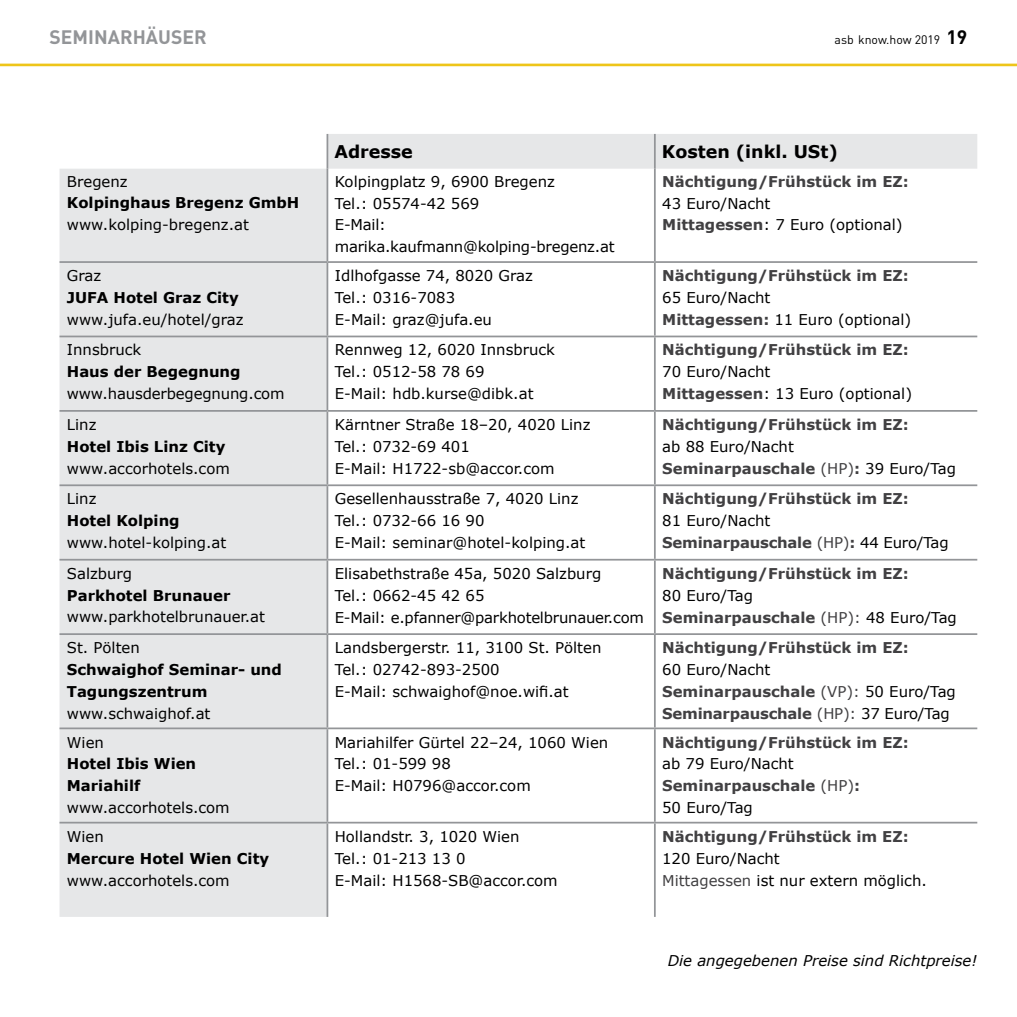
<style>
.page{position:relative;width:1017px;height:1017px;background:#fff}
.page>*{position:absolute;margin:0;border:0;box-sizing:border-box;transform-origin:0 0}
.t1{font:700 19.25px "DINOT";color:#939598}
.t2{font:700 17.5px "Verdana";color:#000}
.t3{font:14.88px/21.9px "Verdana";color:#000}
.t4{font:700 14.88px "Verdana";color:#414042}
.t5{font:700 14.88px/21.9px "Verdana";color:#000}
.t6{font:italic 14.88px "Verdana";color:#000}
.t7{font:12.25px "DINOT";color:#000}
.s1{font-weight:700;font-size:19.25px}
.s2{font-weight:700;color:#414042}
.s3{color:#414042}
</style>
<div class="page">
<hr style="left:0;top:64px;width:1017px;height:2px;background:#eec51a">
<div style="left:328px;top:134px;width:649px;height:35px;background:#e6e7e8"></div>
<div style="left:60px;top:169px;width:267px;height:748px;background:#e6e7e8"></div>
<hr style="left:327px;top:169px;width:1px;height:92px;background:#939598">
<hr style="left:654px;top:169px;width:2px;height:92px;background:#939598">
<hr style="left:60px;top:261px;width:267px;height:2px;background:#939598">
<hr style="left:327px;top:261px;width:328px;height:2px;background:#939598">
<hr style="left:327px;top:263px;width:1px;height:73px;background:#939598">
<hr style="left:655px;top:261px;width:322px;height:2px;background:#939598">
<hr style="left:654px;top:263px;width:2px;height:73px;background:#939598">
<hr style="left:60px;top:336px;width:267px;height:1px;background:#939598">
<hr style="left:327px;top:336px;width:328px;height:1px;background:#939598">
<hr style="left:327px;top:337px;width:1px;height:73px;background:#939598">
<hr style="left:655px;top:336px;width:322px;height:1px;background:#939598">
<hr style="left:654px;top:337px;width:2px;height:73px;background:#939598">
<hr style="left:60px;top:410px;width:267px;height:2px;background:#939598">
<hr style="left:327px;top:410px;width:328px;height:2px;background:#939598">
<hr style="left:327px;top:412px;width:1px;height:72px;background:#939598">
<hr style="left:655px;top:410px;width:322px;height:2px;background:#939598">
<hr style="left:654px;top:412px;width:2px;height:72px;background:#939598">
<hr style="left:60px;top:484px;width:267px;height:2px;background:#939598">
<hr style="left:327px;top:484px;width:328px;height:2px;background:#939598">
<hr style="left:327px;top:486px;width:1px;height:73px;background:#939598">
<hr style="left:655px;top:484px;width:322px;height:2px;background:#939598">
<hr style="left:654px;top:486px;width:2px;height:73px;background:#939598">
<hr style="left:60px;top:559px;width:267px;height:2px;background:#939598">
<hr style="left:327px;top:559px;width:328px;height:2px;background:#939598">
<hr style="left:327px;top:561px;width:1px;height:72px;background:#939598">
<hr style="left:655px;top:559px;width:322px;height:2px;background:#939598">
<hr style="left:654px;top:561px;width:2px;height:72px;background:#939598">
<hr style="left:60px;top:633px;width:267px;height:2px;background:#939598">
<hr style="left:327px;top:633px;width:328px;height:2px;background:#939598">
<hr style="left:327px;top:635px;width:1px;height:92px;background:#939598">
<hr style="left:655px;top:633px;width:322px;height:2px;background:#939598">
<hr style="left:654px;top:635px;width:2px;height:92px;background:#939598">
<hr style="left:60px;top:727px;width:267px;height:2px;background:#939598">
<hr style="left:327px;top:727px;width:328px;height:2px;background:#939598">
<hr style="left:327px;top:729px;width:1px;height:93px;background:#939598">
<hr style="left:655px;top:727px;width:322px;height:2px;background:#939598">
<hr style="left:654px;top:729px;width:2px;height:93px;background:#939598">
<hr style="left:60px;top:822px;width:267px;height:1px;background:#939598">
<hr style="left:327px;top:822px;width:328px;height:1px;background:#939598">
<hr style="left:327px;top:823px;width:1px;height:94px;background:#939598">
<hr style="left:655px;top:822px;width:322px;height:1px;background:#939598">
<hr style="left:654px;top:823px;width:2px;height:94px;background:#939598">
<hr style="left:327px;top:134px;width:1px;height:35px;background:#939598">
<hr style="left:654px;top:134px;width:2px;height:35px;background:#939598">
<p class="t1" style="left:50px;top:24px;width:159px">SEMINARHÄUSER</p>
<p class="t7" style="left:835px;top:32px;width:134px">asb know.how 2019 <span class="s1">19</span></p>
<p class="t3" style="left:67px;top:170px;width:62px">Bregenz</p>
<p class="t5" style="left:67px;top:192px;width:234px">Kolpinghaus Bregenz GmbH</p>
<p class="t3" style="left:67px;top:214px;width:184px">www.kolping-bregenz.at</p>
<p class="t3" style="left:67px;top:264px;width:36px">Graz</p>
<p class="t5" style="left:67px;top:286px;width:173px">JUFA Hotel Graz City</p>
<p class="t3" style="left:67px;top:308px;width:178px">www.jufa.eu/hotel/graz</p>
<p class="t3" style="left:67px;top:339px;width:76px">Innsbruck</p>
<p class="t5" style="left:67px;top:361px;width:175px">Haus der Begegnung</p>
<p class="t3" style="left:67px;top:383px;width:219px">www.hausderbegegnung.com</p>
<p class="t3" style="left:67px;top:413px;width:31px">Linz</p>
<p class="t5" style="left:67px;top:435px;width:160px">Hotel Ibis Linz City</p>
<p class="t3" style="left:67px;top:457px;width:164px">www.accorhotels.com</p>
<p class="t3" style="left:67px;top:488px;width:31px">Linz</p>
<p class="t5" style="left:67px;top:509px;width:114px">Hotel Kolping</p>
<p class="t3" style="left:67px;top:532px;width:161px">www.hotel-kolping.at</p>
<p class="t3" style="left:67px;top:562px;width:67px">Salzburg</p>
<p class="t5" style="left:67px;top:584px;width:165px">Parkhotel Brunauer</p>
<p class="t3" style="left:67px;top:606px;width:200px">www.parkhotelbrunauer.at</p>
<p class="t3" style="left:67px;top:637px;width:74px">St. Pölten</p>
<p class="t5" style="left:67px;top:658px;width:217px">Schwaighof Seminar- und<br>Tagungszentrum</p>
<p class="t3" style="left:67px;top:702px;width:145px">www.schwaighof.at</p>
<p class="t3" style="left:67px;top:731px;width:39px">Wien</p>
<p class="t5" style="left:67px;top:753px;width:131px">Hotel Ibis Wien<br>Mariahilf</p>
<p class="t3" style="left:67px;top:797px;width:164px">www.accorhotels.com</p>
<p class="t3" style="left:67px;top:825px;width:39px">Wien</p>
<p class="t5" style="left:67px;top:847px;width:204px">Mercure Hotel Wien City</p>
<p class="t3" style="left:67px;top:869px;width:164px">www.accorhotels.com</p>
<p class="t2" style="left:334px;top:139px;width:80px">Adresse</p>
<p class="t2" style="left:662px;top:139px;width:178px">Kosten (inkl. USt)</p>
<p class="t3" style="left:335px;top:170px;width:281px">Kolpingplatz 9, 6900 Bregenz<br>Tel.: 05574-42 569<br>E-Mail: marika.kaufmann@kolping-bregenz.at</p>
<p class="t4" style="left:662px;top:171px;width:248px">Nächtigung/Frühstück im EZ:</p>
<p class="t3" style="left:662px;top:192px;width:242px">43 Euro/Nacht<br><span class="s2">Mittagessen</span>: 7 Euro (optional)</p>
<p class="t3" style="left:335px;top:264px;width:200px">Idlhofgasse 74, 8020 Graz<br>Tel.: 0316-7083<br>E-Mail: graz@jufa.eu</p>
<p class="t4" style="left:662px;top:265px;width:248px">Nächtigung/Frühstück im EZ:</p>
<p class="t3" style="left:662px;top:286px;width:250px">65 Euro/Nacht<br><span class="s2">Mittagessen:</span> 11 Euro (optional)</p>
<p class="t3" style="left:335px;top:339px;width:222px">Rennweg 12, 6020 Innsbruck<br>Tel.: 0512-58 78 69<br>E-Mail: hdb.kurse@dibk.at</p>
<p class="t4" style="left:662px;top:339px;width:248px">Nächtigung/Frühstück im EZ:</p>
<p class="t3" style="left:662px;top:361px;width:251px">70 Euro/Nacht<br><span class="s2">Mittagessen</span>: 13 Euro (optional)</p>
<p class="t3" style="left:335px;top:413px;width:257px">Kärntner Straße 18–20, 4020 Linz<br>Tel.: 0732-69 401<br>E-Mail: H1722-sb@accor.com</p>
<p class="t4" style="left:662px;top:414px;width:248px">Nächtigung/Frühstück im EZ:</p>
<p class="t3" style="left:662px;top:435px;width:295px">ab 88 Euro/Nacht<br><span class="s2">Seminarpauschale</span> <span class="s3">(HP)</span><span class="s2">:</span> 39 Euro/Tag</p>
<p class="t3" style="left:335px;top:488px;width:252px">Gesellenhausstraße 7, 4020 Linz<br>Tel.: 0732-66 16 90<br>E-Mail: seminar@hotel-kolping.at</p>
<p class="t4" style="left:662px;top:488px;width:248px">Nächtigung/Frühstück im EZ:</p>
<p class="t3" style="left:662px;top:510px;width:288px">81 Euro/Nacht<br><span class="s2">Seminarpauschale</span> <span class="s3">(HP)</span><span class="s2">:</span> 44 Euro/Tag</p>
<p class="t3" style="left:335px;top:562px;width:311px">Elisabethstraße 45a, 5020 Salzburg<br>Tel.: 0662-45 42 65<br>E-Mail: e.pfanner@parkhotelbrunauer.com</p>
<p class="t4" style="left:662px;top:563px;width:248px">Nächtigung/Frühstück im EZ:</p>
<p class="t3" style="left:662px;top:584px;width:296px">80 Euro/Tag<br><span class="s2">Seminarpauschale</span> <span class="s3">(HP):</span> 48 Euro/Tag</p>
<p class="t3" style="left:335px;top:637px;width:268px">Landsbergerstr. 11, 3100 St. Pölten<br>Tel.: 02742-893-2500<br>E-Mail: schwaighof@noe.wifi.at</p>
<p class="t4" style="left:662px;top:637px;width:248px">Nächtigung/Frühstück im EZ:</p>
<p class="t3" style="left:662px;top:659px;width:295px">60 Euro/Nacht<br><span class="s2">Seminarpauschale</span> <span class="s3">(VP):</span> 50 Euro/Tag<br><span class="s2">Seminarpauschale</span> <span class="s3">(HP):</span> 37 Euro/Tag</p>
<p class="t3" style="left:335px;top:731px;width:275px">Mariahilfer Gürtel 22–24, 1060 Wien<br>Tel.: 01-599 98<br>E-Mail: H0796@accor.com</p>
<p class="t4" style="left:662px;top:732px;width:248px">Nächtigung/Frühstück im EZ:</p>
<p class="t3" style="left:662px;top:753px;width:199px">ab 79 Euro/Nacht<br><span class="s2">Seminarpauschale</span> <span class="s3">(HP)</span><span class="s2">:<br></span>50 Euro/Tag</p>
<p class="t3" style="left:335px;top:825px;width:225px">Hollandstr. 3, 1020 Wien<br>Tel.: 01-213 13 0<br>E-Mail: H1568-SB@accor.com</p>
<p class="t4" style="left:662px;top:826px;width:248px">Nächtigung/Frühstück im EZ:</p>
<p class="t3" style="left:662px;top:847px;width:266px">120 Euro/Nacht<br><span class="s3">Mittagessen</span> ist nur extern möglich.</p>
<p class="t6" style="left:668px;top:950px;width:311px">Die angegebenen Preise sind Richtpreise!</p>
</div>
